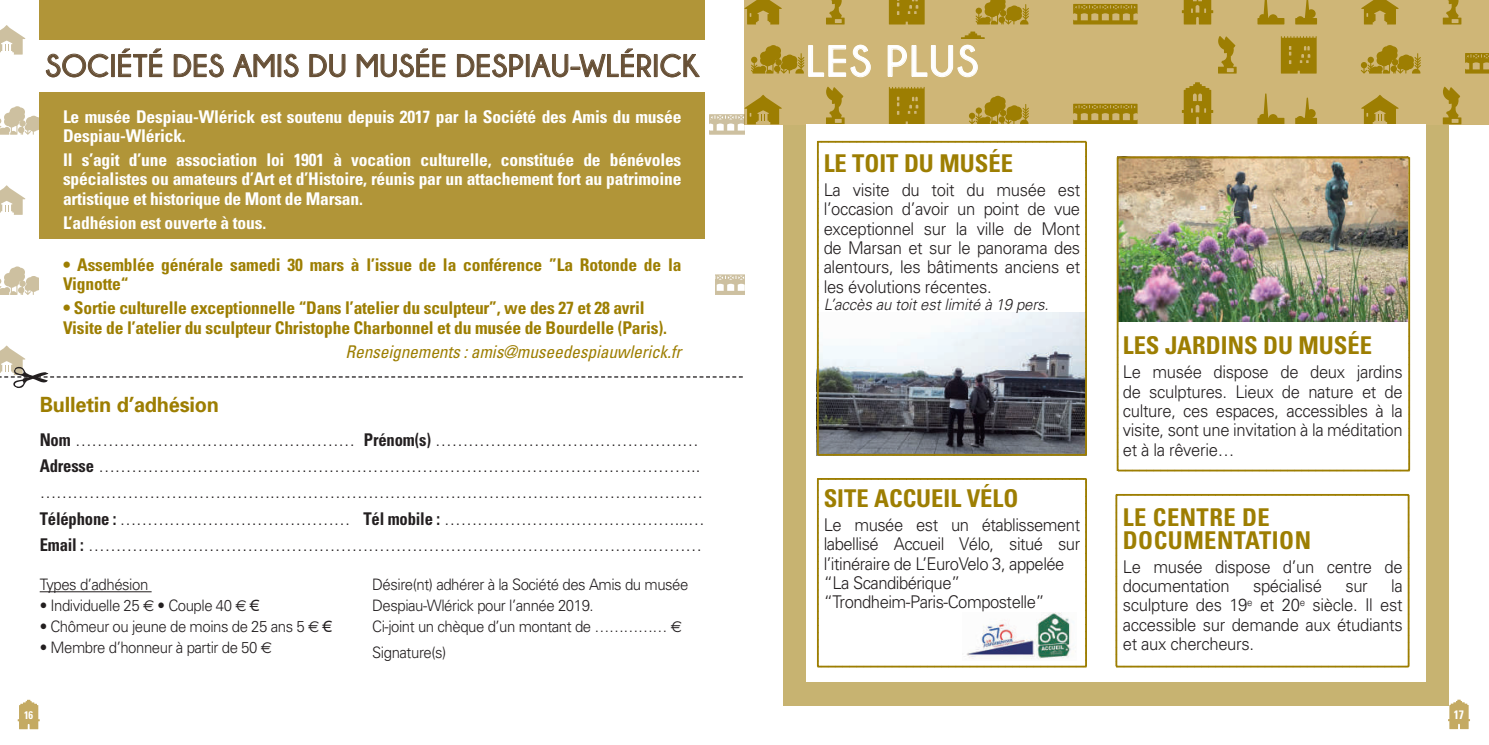
<style>
.page{position:relative;width:1489px;height:745px;background:#fff}
.page>*{position:absolute;margin:0;border:0;box-sizing:border-box;transform-origin:0 0}
.t1{font:700 43.75px "Champagne&Limousines";letter-spacing:.04em;color:#fff}
.t2{font:700 31.5px "Champagne&Limousines";letter-spacing:.02em;color:#675036}
.t3{font:700 condensed 24.5px "Univers";color:#9d7e02}
.t4{font:700 condensed 24.5px/22.8px "Univers";letter-spacing:.02em;color:#9d7e02}
.t5{font:700 21px "Univers";letter-spacing:-.01em;color:#9d7e02;scale:.95 1}
.t6{font:300 17.5px/19.2px "Univers";letter-spacing:-.02em;color:#231f20;scale:.95 1}
.t7{font:700 condensed 17.5px/19.2px "Univers";letter-spacing:-.01em;color:#fff}
.t8{font:700 condensed 17.5px/19.2px "Univers";letter-spacing:-.01em;color:#9d7e02}
.t9{font:italic condensed 17.5px "Univers";letter-spacing:-.01em;color:#9d7e02}
.t10{font:300 15.75px/21px "Univers";letter-spacing:-.03em;color:#231f20;scale:.95 1}
.t11{font:italic 300 15.75px "Univers";letter-spacing:-.01em;color:#231f20;scale:.95 1}
.t12{font:700 condensed 12.25px "Univers";color:#fff;scale:.95 1}
.t13{font:700 condensed 11.03px "Univers";color:#fff;scale:.95 1}
.s1{font-weight:700;font-stretch:condensed}
.s2{font-family:"Euro Sans";font-weight:400}
</style>
<div class="page">
<svg style="left:1447px;top:699px;width:22px;height:29px"></svg>
<div style="left:1452px;top:705px;width:12px;height:17px;background:#c4aa62"></div>
<div style="left:744px;top:0;width:744px;height:124px;background:#cfb677"></div>
<svg style="left:888px;top:0;width:36px;height:24px"></svg>
<svg style="left:826px;top:0;width:18px;height:24px"></svg>
<svg style="left:975px;top:0;width:53px;height:24px"></svg>
<svg style="left:1181px;top:0;width:32px;height:24px"></svg>
<svg style="left:744px;top:0;width:37px;height:24px"></svg>
<svg style="left:1073px;top:4px;width:64px;height:20px"></svg>
<svg style="left:1295px;top:0;width:21px;height:24px"></svg>
<svg style="left:1257px;top:0;width:27px;height:24px"></svg>
<svg style="left:1442px;top:0;width:19px;height:24px"></svg>
<svg style="left:1361px;top:0;width:37px;height:24px"></svg>
<svg style="left:1280px;top:36px;width:36px;height:37px"></svg>
<svg style="left:1218px;top:36px;width:18px;height:37px"></svg>
<svg style="left:1360px;top:45px;width:60px;height:28px"></svg>
<svg style="left:1465px;top:53px;width:23px;height:20px"></svg>
<svg style="left:888px;top:87px;width:36px;height:37px"></svg>
<svg style="left:826px;top:87px;width:18px;height:37px"></svg>
<svg style="left:969px;top:95px;width:59px;height:29px"></svg>
<svg style="left:1181px;top:82px;width:32px;height:42px"></svg>
<svg style="left:1073px;top:104px;width:64px;height:20px"></svg>
<svg style="left:1295px;top:97px;width:21px;height:27px"></svg>
<svg style="left:1257px;top:93px;width:27px;height:31px"></svg>
<svg style="left:1442px;top:87px;width:19px;height:37px"></svg>
<svg style="left:1361px;top:95px;width:37px;height:29px"></svg>
<svg style="left:0;top:25px;width:25px;height:30px"></svg>
<svg style="left:0;top:106px;width:40px;height:29px"></svg>
<svg style="left:709px;top:95px;width:72px;height:40px"></svg>
<svg style="left:0;top:185px;width:25px;height:30px"></svg>
<svg style="left:704px;top:177px;width:1px;height:38px"></svg>
<svg style="left:0;top:266px;width:39px;height:29px"></svg>
<svg style="left:715px;top:274px;width:29px;height:21px"></svg>
<div style="left:40px;top:0;width:664px;height:239px;background:#b19538"></div>
<div style="left:40px;top:40px;width:664px;height:51px;background:#fff"></div>
<svg style="left:45px;top:53px;width:64px;height:25px"></svg>
<svg style="left:118px;top:48px;width:157px;height:30px"></svg>
<svg style="left:283px;top:53px;width:16px;height:25px"></svg>
<svg style="left:309px;top:48px;width:342px;height:30px"></svg>
<div style="left:654px;top:54px;width:3px;height:23px;border:1px solid #675036"></div>
<svg style="left:660px;top:17px;width:45px;height:61px"></svg>
<hr style="left:40px;top:591px;width:112px;height:1px;background:#231f20">
<svg style="left:17px;top:699px;width:23px;height:30px"></svg>
<div style="left:23px;top:705px;width:12px;height:17px;background:#c4aa62"></div>
<svg style="left:0;top:345px;width:743px;height:43px"></svg>
<div style="left:783px;top:124px;width:664px;height:581px;background:#c7b371"></div>
<div style="left:806px;top:39px;width:388px;height:44px;background:#cfb677"></div>
<svg style="left:751px;top:32px;width:234px;height:46px"></svg>
<div style="left:806px;top:124px;width:619px;height:557px;background:#fff"></div>
<svg style="left:816px;top:140px;width:271px;height:315px"></svg>
<svg style="left:816px;top:478px;width:271px;height:189px"></svg>
<svg style="left:1115px;top:494px;width:294px;height:173px"></svg>
<img style="left:1116px;top:156px;width:294px;height:315px">
<h2 class="t2" style="left:45px;top:48px;width:655px">SOCIÉTÉ DES AMIS DU MUSÉE DESPIAU-WLÉRICK</h2>
<p class="t7" style="left:63px;top:106px;width:620px">Le musée Despiau-Wlérick est soutenu depuis 2017 par la Société des Amis du musée<br>Despiau-Wlérick.</p>
<p class="t7" style="left:63px;top:150px;width:620px;text-align:justify">Il s’agit d’une association loi 1901 à vocation culturelle, constituée de bénévoles spécialistes ou amateurs d’Art et d’Histoire, réunis par un attachement fort au patrimoine artistique et historique de Mont de Marsan.</p>
<p class="t7" style="left:63px;top:213px;width:205px">L’adhésion est ouverte à tous.</p>
<p class="t8" style="left:63px;top:254px;width:620px">• Assemblée générale samedi 30 mars à l’issue de la conférence ”La Rotonde de la<br>Vignotte“</p>
<p class="t8" style="left:63px;top:298px;width:605px">• Sortie culturelle exceptionnelle “Dans l’atelier du sculpteur”, we des 27 et 28 avril<br>Visite de l’atelier du sculpteur Christophe Charbonnel et du musée de Bourdelle (Paris).</p>
<p class="t9" style="left:345px;top:340px;width:337px">Renseignements : amis@museedespiauwlerick.fr</p>
<p class="t5" style="left:40px;top:391px;width:190px">Bulletin d’adhésion</p>
<p class="t6" style="left:40px;top:426px;width:701px;line-height:26.2px"><span class="s1">Nom</span> …………………………………………… <span class="s1">Prénom(s)</span> ………………………………………… <span class="s1">Adresse</span> ……………………………………………………………………………………………….. …………………………………….…………………………………………………………………… <span class="s1">Téléphone :</span> …………………………………… <span class="s1">Tél mobile :</span> ……………………………………...… <span class="s1">Email :</span> ………………………………………………………………………………………….………</p>
<p class="t10" style="left:40px;top:573px;width:116px">Types d’adhésion</p>
<p class="t10" style="left:40px;top:594px;width:219px">• Individuelle 25 <span class="s2">E</span> • Couple 40 <span class="s2">E</span></p>
<p class="t10" style="left:40px;top:615px;width:296px">• Chômeur ou jeune de moins de 25 ans 5 <span class="s2">E</span></p>
<p class="t10" style="left:40px;top:636px;width:246px">• Membre d’honneur à partir de 50 <span class="s2">E</span></p>
<p class="t10" style="left:372px;top:573px;width:334px">Désire(nt) adhérer à la Société des Amis du musée<br>Despiau-Wlérick pour l’année 2019.<br>Ci-joint un chèque d’un montant de …………… <span class="s2">E</span></p>
<p class="t10" style="left:372px;top:641px;width:79px">Signature(s)</p>
<h1 class="t1" style="left:806px;top:37px;width:174px">LES PLUS</h1>
<h3 class="t3" style="left:823px;top:148px;width:191px">LE TOIT DU MUSÉE</h3>
<p class="t6" style="left:823px;top:180px;width:271px;text-align:justify">La visite du toit du musée est l’occasion d’avoir un point de vue exceptionnel sur la ville de Mont de Marsan et sur le panorama des alentours, les bâtiments anciens et les évolutions récentes.</p>
<p class="t11" style="left:823px;top:295px;width:238px">L’accès au toit est limité à 19 pers.</p>
<h3 class="t3" style="left:1122px;top:330px;width:251px">LES JARDINS DU MUSÉE</h3>
<p class="t6" style="left:1122px;top:362px;width:296px;text-align:justify">Le musée dispose de deux jardins de sculptures. Lieux de nature et de culture, ces espaces, accessibles à la visite, sont une invitation à la méditation et à la rêverie…</p>
<h3 class="t3" style="left:823px;top:482px;width:196px">SITE ACCUEIL VÉLO</h3>
<p class="t6" style="left:823px;top:515px;width:271px">Le musée est un établissement labellisé Accueil Vélo, situé sur l’itinéraire de L’EuroVelo 3, appelée “La Scandibérique” “Trondheim-Paris-Compostelle”</p>
<h3 class="t4" style="left:1122px;top:505px;width:190px">LE CENTRE DE<br>DOCUMENTATION</h3>
<p class="t6" style="left:1122px;top:556px;width:296px">Le musée dispose d’un centre de documentation</p>
<p class="t6" style="left:1122px;top:576px;width:296px;text-align:justify;text-indent:268px">la sculpture des 19<sup>e</sup> et 20<sup>e</sup> siècle. Il est accessible sur demande aux étudiants et aux chercheurs.</p>
<p class="t6" style="left:1252px;top:576px;width:74px">spécialisé</p>
<p class="t6" style="left:1345px;top:576px;width:25px">sur</p>
<p class="t12" style="left:25px;top:707px;width:12px">16</p>
<p class="t12" style="left:1453px;top:706px;width:12px">17</p>
<p class="t13" style="left:24px;top:707px;width:11px">16</p>
</div>
